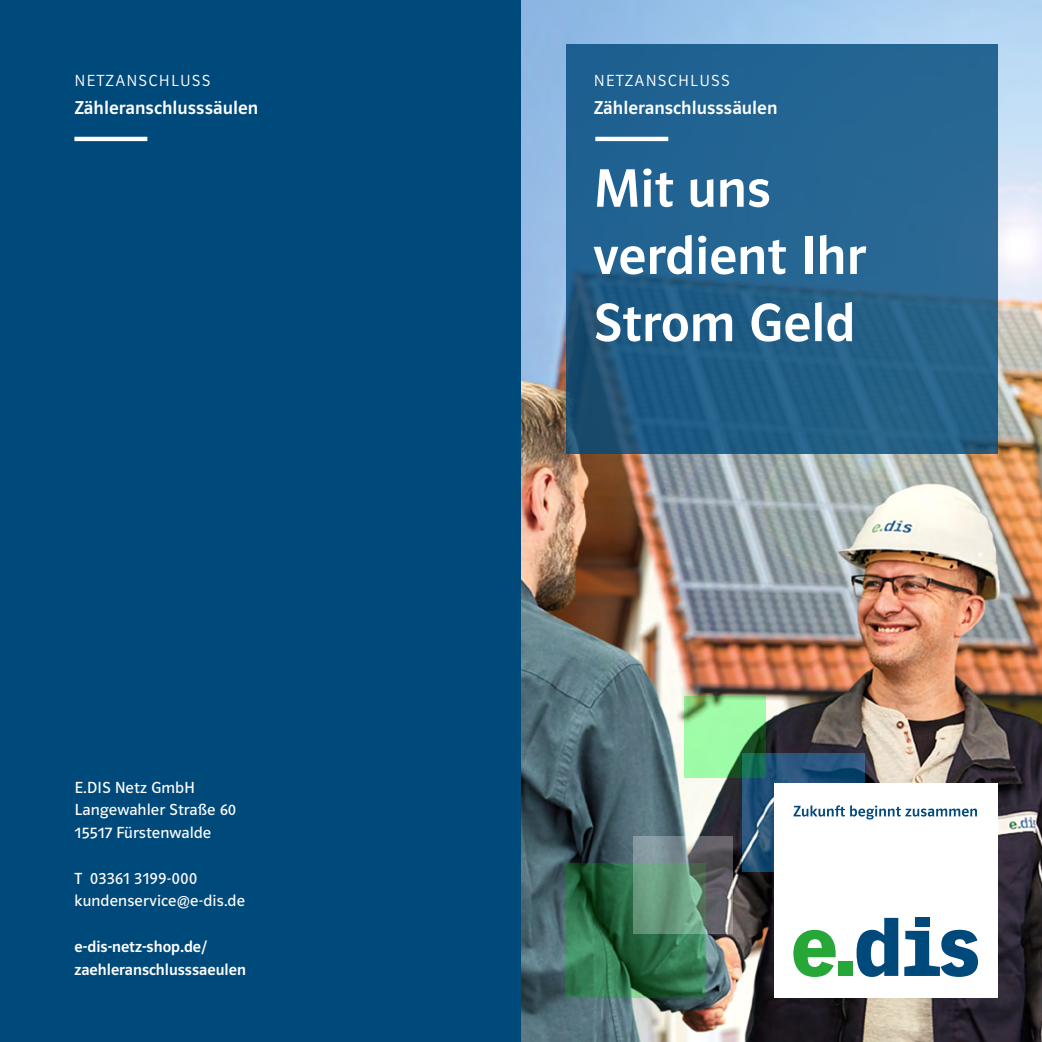
<style>
.page{position:relative;width:1042px;height:1042px;background:#fff}
.page>*{position:absolute;margin:0;border:0;box-sizing:border-box;transform-origin:0 0}
._61_headline_INSIDE{font:56px "Polo 22 Krftg";color:#fff}
._61_headline_INSIDE-2{font:19.25px "Polo 11 Krftg";color:#fff}
._038_Title_headline{font:16.62px "Polo 11 Buch";color:#fff}
._61_headline_INSIDE-3{font:16.62px "Polo 22 Krftg";color:#fff}
._61_headline_INSIDE-4{font:16.62px "Polo 11 Leicht";letter-spacing:.075em;color:#fff}
._038_Title_headline-2{font:16.62px "Polo 22 Buch";letter-spacing:.01em;color:#fff}
</style>
<div class="page">
<img style="left:521px;top:0;width:521px;height:1042px">
<div style="left:0;top:0;width:521px;height:1042px;background:#00497b"></div>
<svg style="left:566px;top:45px;width:431px;height:409px;background:#23608c"></svg>
<svg style="left:742px;top:753px;width:122px;height:119px;background:#27557b"></svg>
<svg style="left:566px;top:863px;width:140px;height:134px;background:#2b6c45"></svg>
<svg style="left:634px;top:836px;width:99px;height:98px;background:#6d897d"></svg>
<svg style="left:684px;top:696px;width:82px;height:81px;background:#7fd58b"></svg>
<hr style="left:595px;top:137px;width:73px;height:4px;background:#fff">
<hr style="left:74px;top:137px;width:73px;height:4px;background:#fff">
<div style="left:774px;top:783px;width:223px;height:214px;background:#fff"></div>
<svg style="left:793px;top:930px;width:42px;height:47px"></svg>
<svg style="left:856px;top:918px;width:42px;height:59px"></svg>
<div style="left:915px;top:918px;width:14px;height:9px;background:#00497b"></div>
<svg style="left:904px;top:930px;width:74px;height:47px"></svg>
<div style="left:838px;top:961px;width:15px;height:15px;background:#27a737"></div>
<svg style="left:793px;top:805px;width:184px;height:14px"></svg>
<p class="_61_headline_INSIDE-4" style="left:74px;top:71px;width:138px">NETZANSCHLUSS</p>
<p class="_61_headline_INSIDE-2" style="left:74px;top:97px;width:185px">Zähleranschlusssäulen</p>
<p class="_038_Title_headline" style="left:74px;top:778px;width:122px">E.DIS Netz GmbH</p>
<p class="_038_Title_headline" style="left:74px;top:801px;width:163px">Langewahler Straße 60</p>
<p class="_038_Title_headline" style="left:74px;top:823px;width:138px">15517 Fürstenwalde</p>
<p class="_038_Title_headline" style="left:74px;top:869px;width:124px">T 03361 3199-000</p>
<p class="_038_Title_headline-2" style="left:74px;top:892px;width:172px">kundenservice@e-dis.de</p>
<p class="_61_headline_INSIDE-3" style="left:74px;top:937px;width:135px">e-dis-netz-shop.de/</p>
<p class="_61_headline_INSIDE-3" style="left:74px;top:960px;width:173px">zaehleranschlusssaeulen</p>
<p class="_61_headline_INSIDE-4" style="left:594px;top:71px;width:138px">NETZANSCHLUSS</p>
<p class="_61_headline_INSIDE-2" style="left:594px;top:97px;width:185px">Zähleranschlusssäulen</p>
<p class="_61_headline_INSIDE" style="left:593px;top:159px;width:179px">Mit uns</p>
<p class="_61_headline_INSIDE" style="left:593px;top:226px;width:274px">verdient Ihr</p>
<p class="_61_headline_INSIDE" style="left:593px;top:293px;width:263px">Strom Geld</p>
</div>
